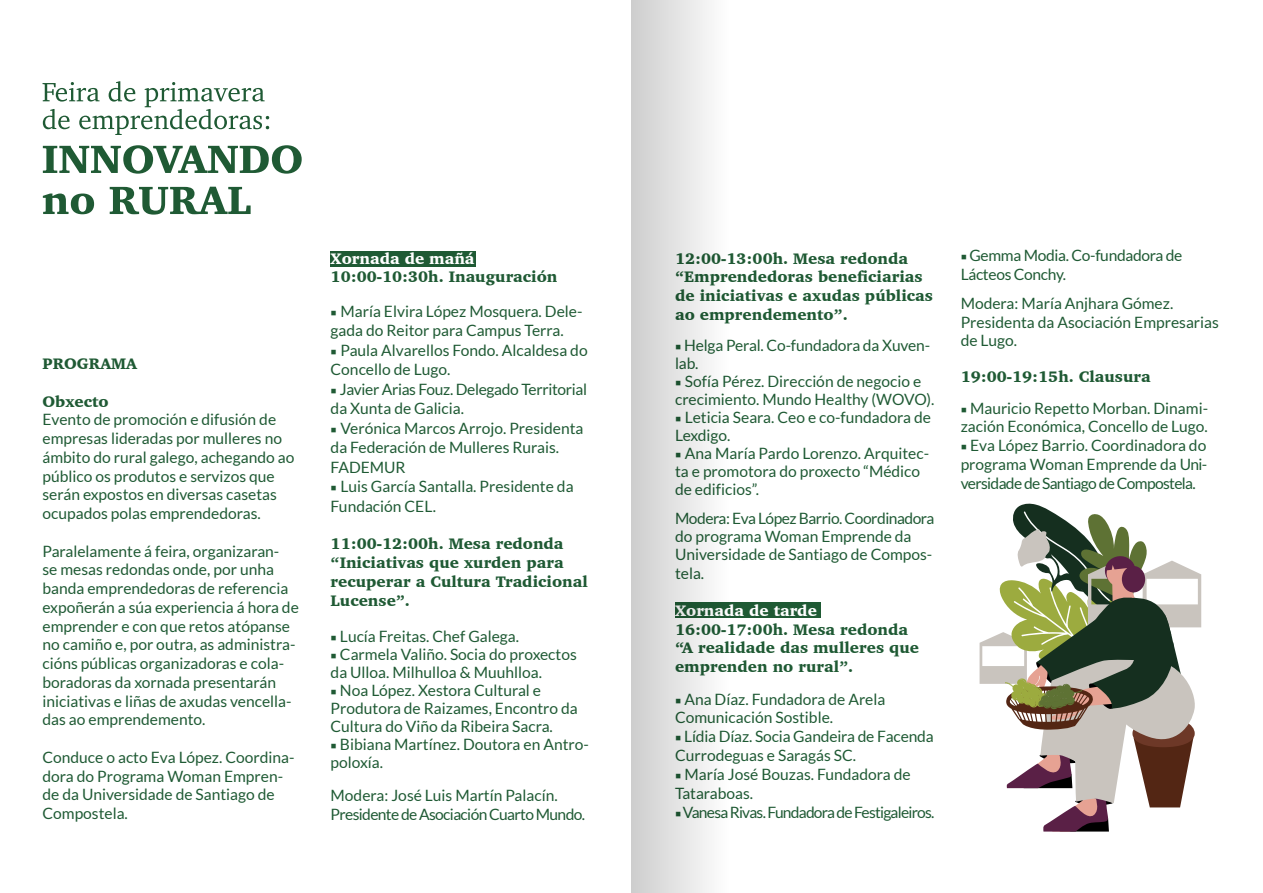
<style>
.page{position:relative;width:1263px;height:893px;background:#fff}
.page>*{position:absolute;margin:0;border:0;box-sizing:border-box;transform-origin:0 0}
.t1{font:15.6px/18.8px "Lato";color:#1f5a34}
.t2{font:900 15.6px/18.8px "Charter";color:#1f5a34}
.t3{font:15.6px/19.5px "Lato";letter-spacing:-.02em;color:#1f5a34}
.t4{font:15.6px/19.5px "Lato";letter-spacing:-.04em;color:#1f5a34}
.t5{font:15.6px "Lato";letter-spacing:-.05em;color:#1f5a34}
.t6{font:900 15.6px "Charter";color:#fff}
.s1{font-family:"Minion Pro"}
</style>
<div class="page">
<div style="left:331px;top:251px;width:145px;height:15px;background:#1f5a34"></div>
<div style="left:675px;top:603px;width:146px;height:15px;background:#1f5a34"></div>
<svg style="left:979px;top:503px;width:222px;height:328px"></svg>
<svg style="left:43px;top:81px;width:226px;height:54px"></svg>
<svg style="left:43px;top:145px;width:259px;height:29px"></svg>
<svg style="left:43px;top:194px;width:51px;height:20px"></svg>
<svg style="left:110px;top:187px;width:141px;height:28px"></svg>
<div style="left:631px;top:0;width:99px;height:893px;background:linear-gradient(to right,#cecdcd,#fafbfa)"></div>
<p class="t2" style="left:43px;top:354px;width:96px">PROGRAMA</p>
<p class="t2" style="left:43px;top:391px;width:68px">Obxecto</p>
<p class="t1" style="left:43px;top:410px;width:253px">Evento de promoción e difusión de empresas lideradas por mulleres no ámbito do rural galego, achegando ao público os produtos e servizos que serán expostos en diversas casetas ocupados polas emprendedoras.</p>
<p class="t1" style="left:43px;top:541px;width:258px">Paralelamente á feira, organizaran-<br>se mesas redondas onde, por unha banda emprendedoras de referencia expoñerán a súa experiencia á hora de emprender e con que retos atópanse no camiño e, por outra, as administra&shy;cións públicas organizadoras e cola&shy;boradoras da xornada presentarán iniciativas e liñas de axudas vencella&shy;das ao emprendemento.</p>
<p class="t1" style="left:43px;top:748px;width:253px">Conduce o acto Eva López. Coordina&shy;dora do Programa Woman Empren&shy;de da Universidade de Santiago de<br>Compostela.</p>
<p class="t6" style="left:331px;top:249px;width:145px">Xornada de mañá</p>
<p class="t2" style="left:331px;top:267px;width:228px">10:00-10:30h. Inauguración</p>
<p class="t1" style="left:331px;top:301px;width:253px;line-height:19.5px"><span class="s1">■</span> María Elvira López Mosquera. Dele&shy;gada do Reitor para Campus Terra.</p>
<p class="t1" style="left:331px;top:340px;width:259px;line-height:19.5px"><span class="s1">■</span> Paula Alvarellos Fondo. Alcaldesa do<br>Concello de Lugo.</p>
<p class="t3" style="left:331px;top:379px;width:258px"><span class="s1">■</span> Javier Arias Fouz. Delegado Territorial da Xunta de Galicia.</p>
<p class="t1" style="left:331px;top:418px;width:254px;line-height:19.5px"><span class="s1">■</span> Verónica Marcos Arrojo. Presidenta da Federación de Mulleres Rurais.<br>FADEMUR</p>
<p class="t1" style="left:331px;top:477px;width:244px;line-height:19.5px"><span class="s1">■</span> Luis García Santalla. Presidente da<br>Fundación CEL.</p>
<p class="t2" style="left:331px;top:534px;width:259px">11:00-12:00h. Mesa redonda “Iniciativas que xurden para recuperar a Cultura Tradicional<br>Lucense”.</p>
<p class="t1" style="left:331px;top:626px;width:190px"><span class="s1">■</span> Lucía Freitas. Chef Galega.</p>
<p class="t1" style="left:331px;top:645px;width:248px;line-height:18px"><span class="s1">■</span> Carmela Valiño. Socia do proxectos da Ulloa. Milhulloa &amp; Muuhlloa.</p>
<p class="t1" style="left:331px;top:681px;width:249px;line-height:18px"><span class="s1">■</span> Noa López. Xestora Cultural e<br>Produtora de Raizames, Encontro da<br>Cultura do Viño da Ribeira Sacra.</p>
<p class="t1" style="left:331px;top:735px;width:260px;line-height:18px"><span class="s1">■</span> Bibiana Martínez. Doutora en Antro&shy;poloxía.</p>
<p class="t4" style="left:331px;top:785px;width:256px">Modera: José Luis Martín Palacín.<br>Presidente de Asociación Cuarto Mundo.</p>
<p class="t2" style="left:675px;top:249px;width:259px">12:00-13:00h. Mesa redonda “Emprendedoras beneficiarias de iniciativas e axudas públicas ao emprendemento”.</p>
<p class="t1" style="left:675px;top:337px;width:256px;line-height:18px"><span class="s1">■</span> Helga Peral. Co-fundadora da Xuven&shy;lab.</p>
<p class="t1" style="left:675px;top:373px;width:261px;line-height:18px"><span class="s1">■</span> Sofía Pérez. Dirección de negocio e crecimiento. Mundo Healthy (WOVO).</p>
<p class="t1" style="left:675px;top:409px;width:257px;line-height:18px"><span class="s1">■</span> Leticia Seara. Ceo e co-fundadora de<br>Lexdigo.</p>
<p class="t1" style="left:675px;top:445px;width:256px;line-height:18px"><span class="s1">■</span> Ana María Pardo Lorenzo. Arquitec&shy;ta e promotora do proxecto “Médico de edificios”.</p>
<p class="t1" style="left:675px;top:509px;width:261px;line-height:18.3px">Modera: Eva López Barrio. Coordinadora do programa Woman Emprende da<br>Universidade de Santiago de Compos&shy;tela.</p>
<p class="t6" style="left:675px;top:601px;width:143px">Xornada de tarde</p>
<p class="t2" style="left:675px;top:620px;width:245px">16:00-17:00h. Mesa redonda “A realidade das mulleres que emprenden no rural”.</p>
<p class="t1" style="left:675px;top:689px;width:212px"><span class="s1">■</span> Ana Díaz. Fundadora de Arela<br>Comunicación Sostible.</p>
<p class="t1" style="left:675px;top:727px;width:260px"><span class="s1">■</span> Lídia Díaz. Socia Gandeira de Facenda<br>Currodeguas e Saragás SC.</p>
<p class="t1" style="left:675px;top:765px;width:237px"><span class="s1">■</span> María José Bouzas. Fundadora de<br>Tataraboas.</p>
<p class="t5" style="left:675px;top:804px;width:261px"><span class="s1">■</span> Vanesa Rivas. Fundadora de Festigaleiros.</p>
<p class="t3" style="left:961px;top:246px;width:223px;line-height:18.8px"><span class="s1">■</span> Gemma Modia. Co-fundadora de<br>Lácteos Conchy.</p>
<p class="t1" style="left:961px;top:294px;width:260px">Modera: María Anjhara Gómez.<br>Presidenta da Asociación Empresarias de Lugo.</p>
<p class="t2" style="left:961px;top:367px;width:192px">19:00-19:15h. Clausura</p>
<p class="t1" style="left:961px;top:399px;width:249px"><span class="s1">■</span> Mauricio Repetto Morban. Dinami&shy;zación Económica, Concello de Lugo.</p>
<p class="t1" style="left:961px;top:436px;width:248px;text-align:justify"><span class="s1">■</span> Eva López Barrio. Coordinadora do programa Woman Emprende da Uni&shy;versidade de Santiago de Compostela.</p>
</div>
